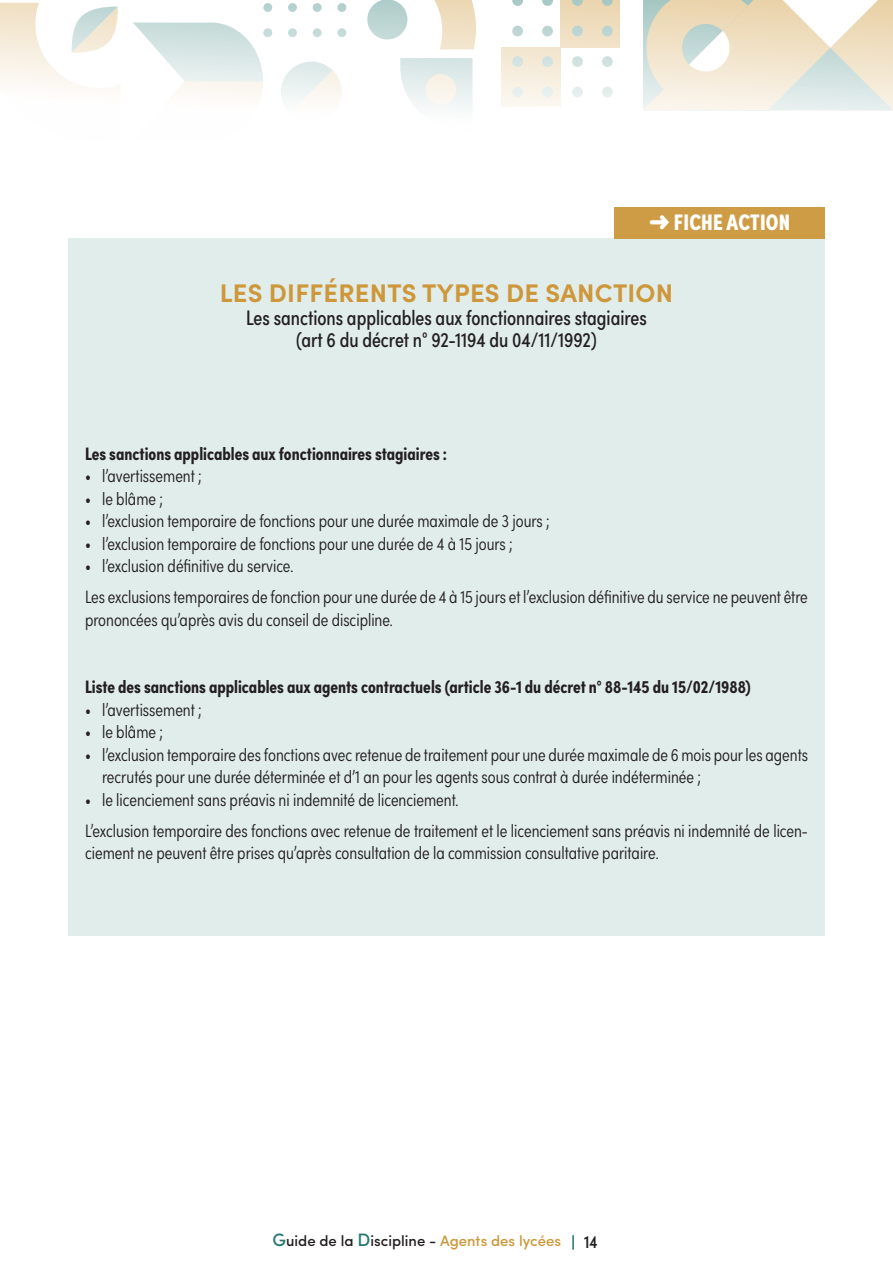
<style>
.page{position:relative;width:893px;height:1263px;background:#fff}
.page>*{position:absolute;margin:0;border:0;box-sizing:border-box;transform-origin:0 0}
.t1{font:700 25.5px "Sofia Pro";letter-spacing:.01em;color:#cd973a}
.t2{font:900 22.5px "Sofia Pro Condensed";letter-spacing:.01em;color:#fff}
.t3{font:21px/22.5px "Sofia Pro Condensed";color:#231f20;text-align:center}
.t4{font:300 18px/31px "Sofia Pro Condensed";color:#231f20}
.t5{font:700 18px "Sofia Pro Condensed";color:#231f20}
.t6{font:500 18px "Sofia Pro Condensed";color:#231f20}
.t7{font:500 15px "Sofia Pro";color:#231f20}
.s1{font-size:18px;color:#237872}
.s2{color:#cd973a}
</style>
<div class="page">
<svg style="left:572px;top:1235px;width:2px;height:15px"></svg>
<div style="left:501px;top:48px;width:60px;height:59px;background:linear-gradient(to bottom,#f2e5ce,#fbf8f2)"></div>
<div style="left:561px;top:0;width:59px;height:48px;background:linear-gradient(to right,#eeddbe,#eedcbc)"></div>
<svg style="left:367px;top:0;width:109px;height:50px"></svg>
<div style="left:367px;top:0;width:40px;height:40px;background:#bad4d2;border-radius:50%"></div>
<svg style="left:400px;top:58px;width:73px;height:52px"></svg>
<svg style="left:133px;top:23px;width:130px;height:75px"></svg>
<div style="left:426px;top:74px;width:30px;height:31px;background:#f9f4ea;border-radius:50%"></div>
<svg style="left:263px;top:28px;width:9px;height:9px"></svg>
<div style="left:263px;top:3px;width:9px;height:9px;background:#b6d2cf;border-radius:50%"></div>
<div style="left:288px;top:28px;width:9px;height:9px;background:#c6dcd9;border-radius:50%"></div>
<svg style="left:288px;top:3px;width:9px;height:9px"></svg>
<svg style="left:313px;top:28px;width:9px;height:9px"></svg>
<div style="left:313px;top:3px;width:9px;height:9px;background:#b4d0ce;border-radius:50%"></div>
<div style="left:337px;top:28px;width:9px;height:9px;background:#c5dbd9;border-radius:50%"></div>
<div style="left:337px;top:3px;width:9px;height:9px;background:#b4d0cd;border-radius:50%"></div>
<svg style="left:0;top:3px;width:120px;height:87px"></svg>
<div style="left:512px;top:87px;width:11px;height:11px;background:#e8f0ef;border-radius:50%"></div>
<div style="left:512px;top:56px;width:11px;height:11px;background:#d2e3e1;border-radius:50%"></div>
<div style="left:512px;top:26px;width:11px;height:10px;background:#bed6d4;border-radius:50%"></div>
<svg style="left:512px;top:0;width:11px;height:6px"></svg>
<div style="left:542px;top:87px;width:11px;height:11px;background:#e6efee;border-radius:50%"></div>
<div style="left:542px;top:56px;width:11px;height:11px;background:#d1e2e1;border-radius:50%"></div>
<div style="left:542px;top:26px;width:11px;height:10px;background:#bcd5d3;border-radius:50%"></div>
<svg style="left:542px;top:0;width:11px;height:6px"></svg>
<div style="left:572px;top:87px;width:11px;height:11px;background:#e5efee;border-radius:50%"></div>
<div style="left:572px;top:56px;width:11px;height:11px;background:#d1e2e0;border-radius:50%"></div>
<div style="left:572px;top:26px;width:11px;height:10px;background:#bbd5d2;border-radius:50%"></div>
<svg style="left:572px;top:0;width:11px;height:6px"></svg>
<div style="left:602px;top:87px;width:11px;height:11px;background:#e4eeed;border-radius:50%"></div>
<div style="left:602px;top:56px;width:11px;height:11px;background:#cfe1df;border-radius:50%"></div>
<div style="left:602px;top:26px;width:11px;height:10px;background:#bad4d2;border-radius:50%"></div>
<svg style="left:602px;top:0;width:11px;height:6px"></svg>
<svg style="left:281px;top:62px;width:61px;height:40px"></svg>
<svg style="left:643px;top:0;width:250px;height:110px;background:#ece6d4"></svg>
<div style="left:68px;top:238px;width:757px;height:697px;background:#e1edeb"></div>
<div style="left:614px;top:207px;width:211px;height:31px;background:#ce9c45"></div>
<p class="t2" style="left:674px;top:205px;width:118px">FICHE ACTION</p>
<h1 class="t1" style="left:220px;top:274px;width:455px">LES DIFFÉRENTS TYPES DE SANCTION</h1>
<p class="t3" style="left:246px;top:305px;width:402px">Les sanctions applicables aux fonctionnaires stagiaires (art 6 du décret n° 92-1194 du 04/11/1992)</p>
<p class="t5" style="left:85px;top:440px;width:363px">Les sanctions applicables aux fonctionnaires stagiaires :</p>
<p class="t4" style="left:85px;top:459px;width:118px">• l’avertissement ;</p>
<p class="t4" style="left:85px;top:482px;width:79px">• le blâme ;</p>
<p class="t4" style="left:85px;top:504px;width:466px">• l’exclusion temporaire de fonctions pour une durée maximale de 3 jours ;</p>
<p class="t4" style="left:85px;top:527px;width:429px">• l’exclusion temporaire de fonctions pour une durée de 4 à 15 jours ;</p>
<p class="t4" style="left:85px;top:549px;width:724px">• l’exclusion définitive du service.<br>Les exclusions temporaires de fonction pour une durée de 4 à 15 jours et l’exclusion définitive du service ne peuvent être</p>
<p class="t4" style="left:85px;top:603px;width:309px">prononcées qu’après avis du conseil de discipline.</p>
<p class="t5" style="left:85px;top:673px;width:667px">Liste des sanctions applicables aux agents contractuels (article 36-1 du décret n° 88-145 du 15/02/1988)</p>
<p class="t4" style="left:85px;top:693px;width:118px">• l’avertissement ;</p>
<p class="t4" style="left:85px;top:715px;width:79px">• le blâme ;</p>
<p class="t4" style="left:102px;top:742px;width:707px;line-height:22.5px;text-indent:-17px">• l’exclusion temporaire des fonctions avec retenue de traitement pour une durée maximale de 6 mois pour les agents recrutés pour une durée déterminée et d’1 an pour les agents sous contrat à durée indéterminée ;</p>
<p class="t4" style="left:85px;top:783px;width:724px">• le licenciement sans préavis ni indemnité de licenciement.<br>L’exclusion temporaire des fonctions avec retenue de traitement et le licenciement sans préavis ni indemnité de licen-</p>
<p class="t4" style="left:85px;top:836px;width:575px">ciement ne peuvent être prises qu’après consultation de la commission consultative paritaire.</p>
<p class="t7" style="left:273px;top:1230px;width:290px"><span class="s1">G</span>uide de la <span class="s1">D</span>iscipline - <span class="s2">Agents des lycées</span></p>
<p class="t6" style="left:584px;top:1228px;width:15px">14</p>
</div>
